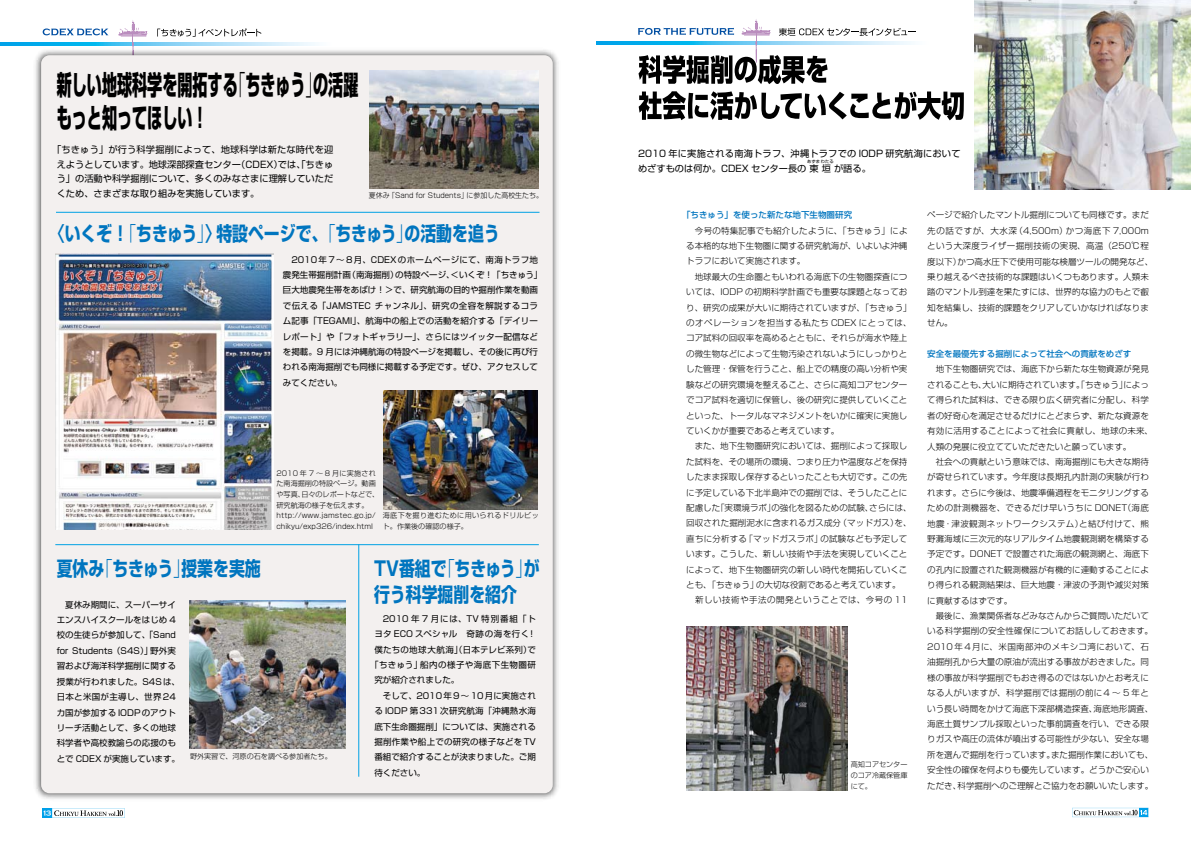
<style>
.page{position:relative;width:1191px;height:842px;background:#fff}
.page>*{position:absolute;margin:0;border:0;box-sizing:border-box;transform-origin:0 0}
.t1{font:800 26.9px/33.8px "Shin Go Pr 6 N";color:#000;scale:.56 1}
.t2{font:700 19.8px/26.7px "Shin Go Pr 6 N";color:#0075bf;scale:.8 1}
.t3{font:9.2px/14.9px "Shin Go Pr 6 N";color:#000;text-align:justify}
.t4{font:9.2px/14.9px "Shin Go Pr 6 N";letter-spacing:.02em;color:#000}
.t5{font:300 8.5px/15.4px "Shin Go Pr 6 N";color:#000}
.t6{font:8.5px/15.4px "Shin Go Pr 6 N";color:#000}
.t7{font:8.5px "Shin Go Pr 6 N";letter-spacing:.025em;color:#000}
.t8{font:500 8.5px "Shin Go Pr 6 N";color:#0075bf}
.t9{font:8.5px "Shin Go Pr 6 N";letter-spacing:.11em;color:#000}
.t10{font:8.5px "Shin Go Pr 6 N";letter-spacing:.05em;color:#000}
.t11{font:300 7.1px/10.6px "Shin Go Pr 6 N";color:#000;text-align:justify}
.t12{font:300 7.1px/10.6px "Shin Go Pr 6 N";letter-spacing:.05em;color:#000}
.t13{font:4.3px "Shin Go Pr 6 N";letter-spacing:.025em;color:#000}
.s1{font-weight:300}
.s2{font-weight:500}
</style>
<div class="page">
<img style="left:974px;top:0;width:217px;height:189px">
<svg style="left:0;top:43px;width:316px;height:2px"></svg>
<svg style="left:118px;top:20px;width:29px;height:24px"></svg>
<hr style="left:587px;top:42px;width:341px;height:2px;background:#00a5ea">
<svg style="left:42px;top:808px;width:83px;height:10px"></svg>
<svg style="left:1072px;top:808px;width:76px;height:9px"></svg>
<img style="left:686px;top:626px;width:161px;height:164px">
<img style="left:31px;top:44px;width:528px;height:755px">
<div style="left:41px;top:55px;width:512px;height:738px;background:#f3f0ef;border-radius:9px"></div>
<img style="left:383px;top:390px;width:155px;height:119px">
<svg style="left:43px;top:28px;width:65px;height:8px"></svg>
<img style="left:189px;top:601px;width:156px;height:148px">
<hr style="left:56px;top:212px;width:483px;height:1px;background:#00a1e4">
<hr style="left:55px;top:544px;width:484px;height:1px;background:#00a1e4">
<hr style="left:358px;top:544px;width:1px;height:233px;background:#00a1e4">
<img style="left:56px;top:254px;width:217px;height:275px">
<img style="left:369px;top:70px;width:169px;height:119px">
<div style="left:584px;top:40px;width:11px;height:6px;background:#fff"></div>
<svg style="left:636px;top:19px;width:328px;height:102px"></svg>
<svg style="left:157px;top:28px;width:104px;height:9px"></svg>
<h1 class="t1" style="left:57px;top:67px;width:540px">新しい地球科学を開拓する<span class="s1">「</span>ちきゅう<span class="s1">」</span>の活躍もっと知ってほしい！</h1>
<p class="t3" style="left:57px;top:141px;width:278px;text-indent:-5px">「ちきゅう」が行う科学掘削によって、地球科学は新たな時代を迎えようとしています。地球深部探査センター（CDEX）では、「ちきゅう」の活動や科学掘削について、多くのみなさまに理解していただくため、さまざまな取り組みを実施しています。</p>
<p class="t11" style="left:369px;top:189px;width:176px">夏休み「Sand for Students」に参加した高校生たち。</p>
<h2 class="t2" style="left:49px;top:220px;width:565px"><span class="s2">〈</span>いくぞ！<span class="s1">「</span>ちきゅう<span class="s1">」</span><span class="s2">〉</span>特設ページで、<span class="s1">「</span>ちきゅう<span class="s1">」</span>の活動を追う</h2>
<p class="t6" style="left:283px;top:251px;width:261px">　2010年7～8月、CDEXのホームページにて、南海トラフ地震発生帯掘削計画（南海掘削）の特設ページ、＜いくぞ！「ちきゅう」巨大地震発生帯をあばけ！＞で、研究航海の目的や掘削作業を動画で伝える「JAMSTEC チャンネル」、研究の全容を解説するコラム記事「TEGAMI」、航海中の船上での活動を紹介する「デイリーレポート」や「フォトギャラリー」、さらにはツイッター配信などを掲載。9 月には沖縄航海の特設ページを掲載し、その後に再び行われる南海掘削でも同様に掲載する予定です。ぜひ、アクセスしてみてください。</p>
<p class="t11" style="left:276px;top:467px;width:104px;text-align:left">2010 年 7 ～ 8 月に実施された南海掘削の特設ページ。動画や写真、日々のレポートなどで、研究航海の様子を伝えます。http://www.jamstec.go.jp/ chikyu/exp326/index.html</p>
<p class="t12" style="left:383px;top:509px;width:157px">海底下を掘り進むために用いられるドリルビット。作業後の確認の様子。</p>
<h2 class="t2" style="left:57px;top:554px;width:256px">夏休み<span class="s1">「</span>ちきゅう<span class="s1">」</span>授業を実施</h2>
<p class="t6" style="left:57px;top:596px;width:125px">　夏休み期間に、スーパーサイエンスハイスクールをはじめ 4校の生徒らが参加して、「Sand for Students（S4S）」野外実習および海洋科学掘削に関する授業が行われました。S4Sは、日本と米国が主導し、世界24カ国が参加する IODPのアウトリーチ活動として、多くの地球科学者や高校教諭らの応援のもとで CDEX が実施しています。</p>
<p class="t11" style="left:190px;top:750px;width:143px">野外実習で、河原の石を調べる参加者たち。</p>
<h2 class="t2" style="left:374px;top:554px;width:208px">TV番組で<span class="s1">「</span>ちきゅう<span class="s1">」</span>が行う科学掘削を紹介</h2>
<p class="t9" style="left:374px;top:611px;width:163px">　2010 年 7 月には、TV 特別番組「ト</p>
<p class="t7" style="left:374px;top:627px;width:163px">ヨタ ECO スペシャル　奇跡の海を行く！</p>
<p class="t6" style="left:374px;top:641px;width:163px">僕たちの地球大航海」（日本テレビ系列）で</p>
<p class="t10" style="left:370px;top:658px;width:167px">「ちきゅう」船内の様子や海底下生物圏研</p>
<p class="t6" style="left:374px;top:672px;width:87px">究が紹介されました。</p>
<p class="t6" style="left:374px;top:687px;width:163px">　そして、2010年9～10月に実施され</p>
<p class="t7" style="left:374px;top:704px;width:163px">る IODP 第331次研究航海「沖縄熱水海</p>
<p class="t6" style="left:374px;top:718px;width:163px">底下生命圏掘削」については、実施される</p>
<p class="t7" style="left:374px;top:735px;width:163px">掘削作業や船上での研究の様子などをTV</p>
<p class="t6" style="left:374px;top:749px;width:163px">番組で紹介することが決まりました。ご期</p>
<p class="t6" style="left:374px;top:764px;width:53px">待ください。</p>
<p class="t4" style="left:638px;top:146px;width:324px">2010 年に実施される南海トラフ、沖縄トラフでの IODP 研究航海においてめざすものは何か。CDEX センター長の 東 垣 が語る。</p>
<p class="t5" style="left:927px;top:207px;width:227px">ページで紹介したマントル掘削についても同様です。まだ先の話ですが、大水深（4,500m）かつ海底下 7,000mという大深度ライザー掘削技術の実現、高温（250℃程度以下）かつ高水圧下で使用可能な検層ツールの開発など、乗り越えるべき技術的な課題はいくつもあります。人類未踏のマントル到達を果たすには、世界的な協力のもとで叡知を結集し、技術的課題をクリアしていかなければなりません。</p>
<p class="t8" style="left:927px;top:347px;width:206px">安全を最優先する掘削によって社会への貢献をめざす</p>
<p class="t5" style="left:927px;top:361px;width:227px">　地下生物圏研究では、海底下から新たな生物資源が発見されることも、大いに期待されています。「ちきゅう」によって得られた試料は、できる限り広く研究者に分配し、科学者の好奇心を満足させるだけにとどまらず、新たな資源を有効に活用することによって社会に貢献し、地球の未来、人類の発展に役立てていただきたいと願っています。<br>　社会への貢献という意味では、南海掘削にも大きな期待が寄せられています。今年度は長期孔内計測の実験が行われます。さらに今後は、地震準備過程をモニタリングするための計測機器を、できるだけ早いうちに DONET（海底地震・津波観測ネットワークシステム）と結び付けて、熊野灘海域に三次元的なリアルタイム地震観測網を構築する予定です。DONET で設置された海底の観測網と、海底下の孔内に設置された観測機器が有機的に連動することにより得られる観測結果は、巨大地震・津波の予測や減災対策に貢献するはずです。<br>　最後に、漁業関係者などみなさんからご質問いただいている科学掘削の安全性確保についてお話ししておきます。<br>2010年4月に、米国南部沖のメキシコ湾において、石油掘削孔から大量の原油が流出する事故がおきました。同様の事故が科学掘削でもおき得るのではないかとお考えになる人がいますが、科学掘削では掘削の前に4 ～ 5 年という長い時間をかけて海底下深部構造探査、海底地形調査、海底土質サンプル採取といった事前調査を行い、できる限りガスや高圧の流体が噴出する可能性が少ない、安全な場所を選んで掘削を行っています。また掘削作業においても、安全性の確保を何よりも優先しています。どうかご安心いただき、科学掘削へのご理解とご協力をお願いいたします。</p>
<p class="t13" style="left:807px;top:158px;width:28px">あずまわたる</p>
<p class="t8" style="left:682px;top:208px;width:172px">「ちきゅう」を使った新たな地下生物圏研究</p>
<p class="t5" style="left:686px;top:222px;width:227px">　今号の特集記事でも紹介したように、「ちきゅう」による本格的な地下生物圏に関する研究航海が、いよいよ沖縄トラフにおいて実施されます。<br>　地球最大の生命圏ともいわれる海底下の生物圏探査については、IODP の初期科学計画でも重要な課題となっており、研究の成果が大いに期待されていますが、「ちきゅう」のオペレーションを担当する私たち CDEX にとっては、コア試料の回収率を高めるとともに、それらが海水や陸上の微生物などによって生物汚染されないようにしっかりとした管理・保管を行うこと、船上での精度の高い分析や実験などの研究環境を整えること、さらに高知コアセンターでコア試料を適切に保管し、後の研究に提供していくことといった、トータルなマネジメントをいかに確実に実施していくかが重要であると考えています。<br>　また、地下生物圏研究においては、掘削によって採取した試料を、その場所の環境、つまり圧力や温度などを保持したまま採取し保存するといったことも大切です。この先に予定している下北半島沖での掘削では、そうしたことに配慮した「実環境ラボ」の強化を図るための試験、さらには、回収された掘削泥水に含まれるガス成分（マッドガス）を、直ちに分析する「マッドガスラボ」の試験なども予定しています。こうした、新しい技術や手法を実現していくことによって、地下生物圏研究の新しい時代を開拓していくことも、「ちきゅう」の大切な役割であると考えています。<br>　新しい技術や手法の開発ということでは、今号の 11</p>
<p class="t11" style="left:850px;top:759px;width:58px">高知コアセンターのコア冷蔵保管庫にて。</p>
</div>
